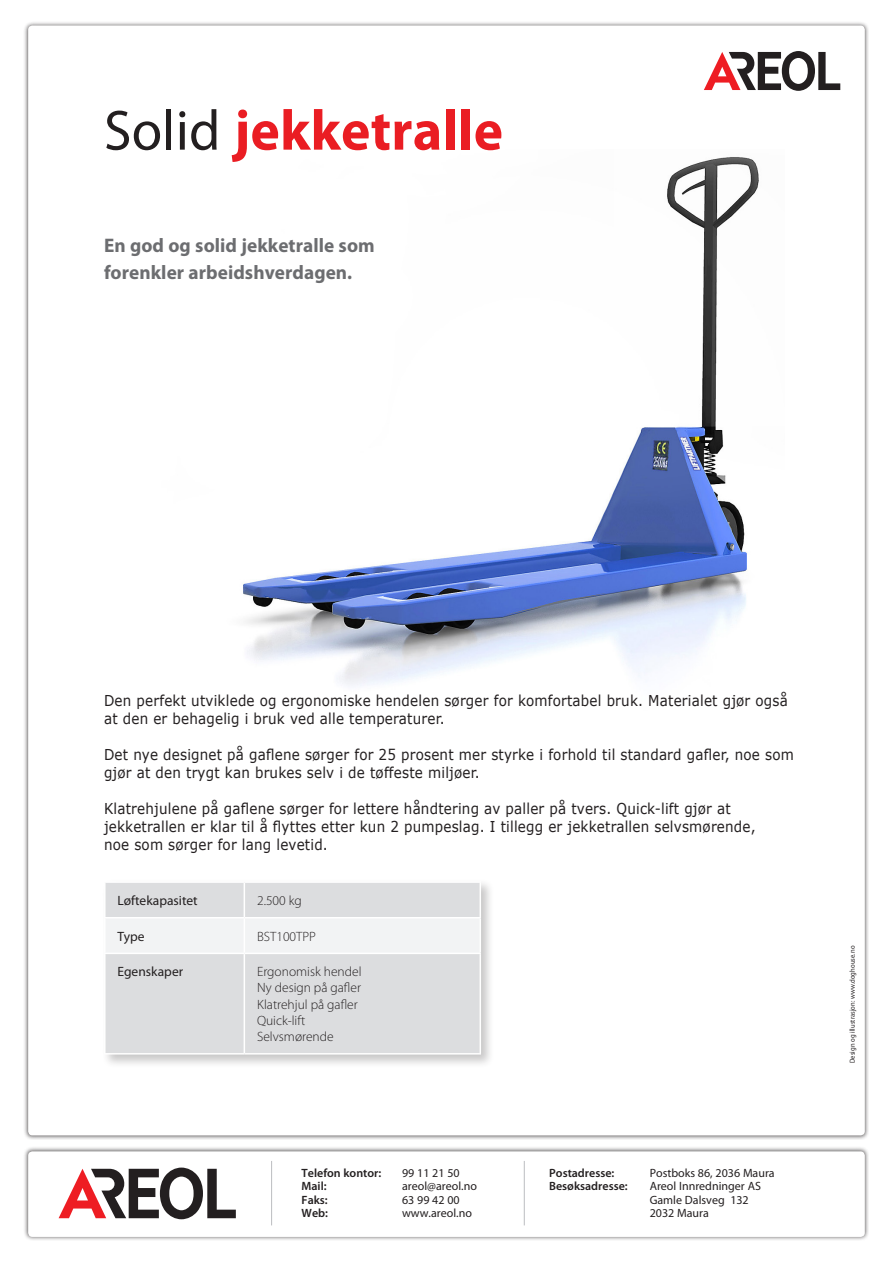
<style>
.page{position:relative;width:893px;height:1263px;background:#fff}
.page>*{position:absolute;margin:0;border:0;box-sizing:border-box;transform-origin:0 0}
.red_tittel_liten{font:700 57.15px "Myriad Pro";letter-spacing:.005em;color:#ea1d23}
.red_ingress{font:700 19.65px/27.3px "Myriad Pro";letter-spacing:.005em;color:#6c6d70}
.Beskrivelse{font:15px/18px "Verdana";letter-spacing:.015em;color:#231f20;scale:.9 1}
.Table_tekst_normal{font:300 13.5px "Myriad Pro";color:#231f20}
.Table_tekst_normal-2{font:13.5px "Myriad Pro";color:#231f20}
.t1{font:12px/13.5px "Myriad Pro";color:#231f20}
.t2{font:600 12px "Myriad Pro";color:#231f20}
.Beskrivelse-2{font:7.35px "Myriad Pro";letter-spacing:.015em;color:#231f20;scale:.9 1}
.s1{font-weight:400;font-size:57px;color:#231f20}
</style>
<div class="page">
<div style="left:23px;top:1147px;width:846px;height:95px;background:#231f20;opacity:.75"></div>
<div style="left:28px;top:1151px;width:837px;height:86px;background:#fff;border-radius:4px"></div>
<svg style="left:59px;top:1167px;width:177px;height:52px"></svg>
<svg style="left:704px;top:51px;width:136px;height:40px"></svg>
<hr style="left:271px;top:1161px;width:1px;height:64px;background:#bcbdc0">
<hr style="left:524px;top:1161px;width:1px;height:64px;background:#bcbdc0">
<img style="left:243px;top:157px;width:516px;height:529px">
<div style="left:101px;top:878px;width:394px;height:190px;background:#231f20;opacity:.25"></div>
<div style="left:106px;top:883px;width:374px;height:170px;background:#dcdddf"></div>
<div style="left:106px;top:918px;width:374px;height:34px;background:#f2f3f4"></div>
<hr style="left:104px;top:883px;width:2px;height:34px;background:#fff">
<hr style="left:244px;top:883px;width:1px;height:34px;background:#fff">
<hr style="left:480px;top:883px;width:1px;height:34px;background:#fff">
<hr style="left:104px;top:917px;width:140px;height:1px;background:#fff">
<hr style="left:104px;top:918px;width:2px;height:34px;background:#fff">
<hr style="left:244px;top:917px;width:237px;height:1px;background:#fff">
<hr style="left:244px;top:918px;width:1px;height:34px;background:#fff">
<hr style="left:480px;top:918px;width:1px;height:34px;background:#fff">
<hr style="left:104px;top:952px;width:140px;height:2px;background:#fff">
<hr style="left:104px;top:954px;width:2px;height:99px;background:#fff">
<hr style="left:244px;top:952px;width:237px;height:2px;background:#fff">
<hr style="left:244px;top:954px;width:1px;height:99px;background:#fff">
<hr style="left:480px;top:954px;width:1px;height:99px;background:#fff">
<hr style="left:104px;top:1053px;width:140px;height:1px;background:#fff">
<hr style="left:244px;top:1053px;width:237px;height:1px;background:#fff">
<hr style="left:104px;top:881px;width:140px;height:2px;background:#fff">
<hr style="left:244px;top:881px;width:237px;height:2px;background:#fff">
<p class="red_tittel_liten" style="left:104px;top:93px;width:401px"><span class="s1">Solid</span> jekketralle</p>
<p class="red_ingress" style="left:104px;top:231px;width:272px">En god og solid jekketralle som forenkler arbeidshverdagen.</p>
<p class="Beskrivelse" style="left:104px;top:692px;width:761px">Den perfekt utviklede og ergonomiske hendelen sørger for komfortabel bruk. Materialet gjør også</p>
<p class="Beskrivelse" style="left:104px;top:710px;width:380px">at den er behagelig i bruk ved alle temperaturer.</p>
<p class="Beskrivelse" style="left:104px;top:746px;width:768px">Det nye designet på gaflene sørger for 25 prosent mer styrke i forhold til standard gafler, noe som gjør at den trygt kan brukes selv i de tøffeste miljøer.</p>
<p class="Beskrivelse" style="left:104px;top:800px;width:698px">Klatrehjulene på gaflene sørger for lettere håndtering av paller på tvers. Quick-lift gjør at</p>
<p class="Beskrivelse" style="left:104px;top:818px;width:726px">jekketrallen er klar til å flyttes etter kun 2 pumpeslag. I tillegg er jekketrallen selvsmørende,</p>
<p class="Beskrivelse" style="left:104px;top:836px;width:250px">noe som sørger for lang levetid.</p>
<p class="Table_tekst_normal-2" style="left:118px;top:892px;width:82px">Løftekapasitet</p>
<p class="Table_tekst_normal" style="left:257px;top:892px;width:46px">2.500 kg</p>
<p class="Table_tekst_normal-2" style="left:118px;top:928px;width:28px">Type</p>
<p class="Table_tekst_normal" style="left:257px;top:928px;width:60px">BST100TPP</p>
<p class="Table_tekst_normal-2" style="left:118px;top:963px;width:67px">Egenskaper</p>
<p class="Table_tekst_normal" style="left:257px;top:964px;width:106px">Ergonomisk hendel</p>
<p class="Table_tekst_normal" style="left:257px;top:980px;width:105px">Ny design på gafler</p>
<p class="Table_tekst_normal" style="left:257px;top:996px;width:102px">Klatrehjul på gafler</p>
<p class="Table_tekst_normal" style="left:257px;top:1012px;width:50px">Quick-lift</p>
<p class="Table_tekst_normal" style="left:257px;top:1028px;width:78px">Selvsmørende</p>
<p class="t2" style="left:302px;top:1165px;width:81px">Telefon kontor:</p>
<p class="t1" style="left:402px;top:1165px;width:59px">99 11 21 50</p>
<p class="t2" style="left:302px;top:1178px;width:27px">Mail:</p>
<p class="t1" style="left:402px;top:1179px;width:76px">areol@areol.no</p>
<p class="t2" style="left:302px;top:1192px;width:28px">Faks:</p>
<p class="t1" style="left:402px;top:1192px;width:59px">63 99 42 00</p>
<p class="t2" style="left:302px;top:1205px;width:28px">Web:</p>
<p class="t1" style="left:402px;top:1206px;width:71px">www.areol.no</p>
<p class="t2" style="left:549px;top:1165px;width:67px">Postadresse:</p>
<p class="t1" style="left:650px;top:1165px;width:127px">Postboks 86, 2036 Maura</p>
<p class="t2" style="left:549px;top:1178px;width:80px">Besøksadresse:</p>
<p class="t1" style="left:650px;top:1179px;width:113px">Areol Innredninger AS<br>Gamle Dalsveg 132<br>2032 Maura</p>
<p class="Beskrivelse-2" style="left:848px;top:1063px;width:132px;rotate:-90deg">Design og illustrasjon: www.doghouse.no</p>
</div>
